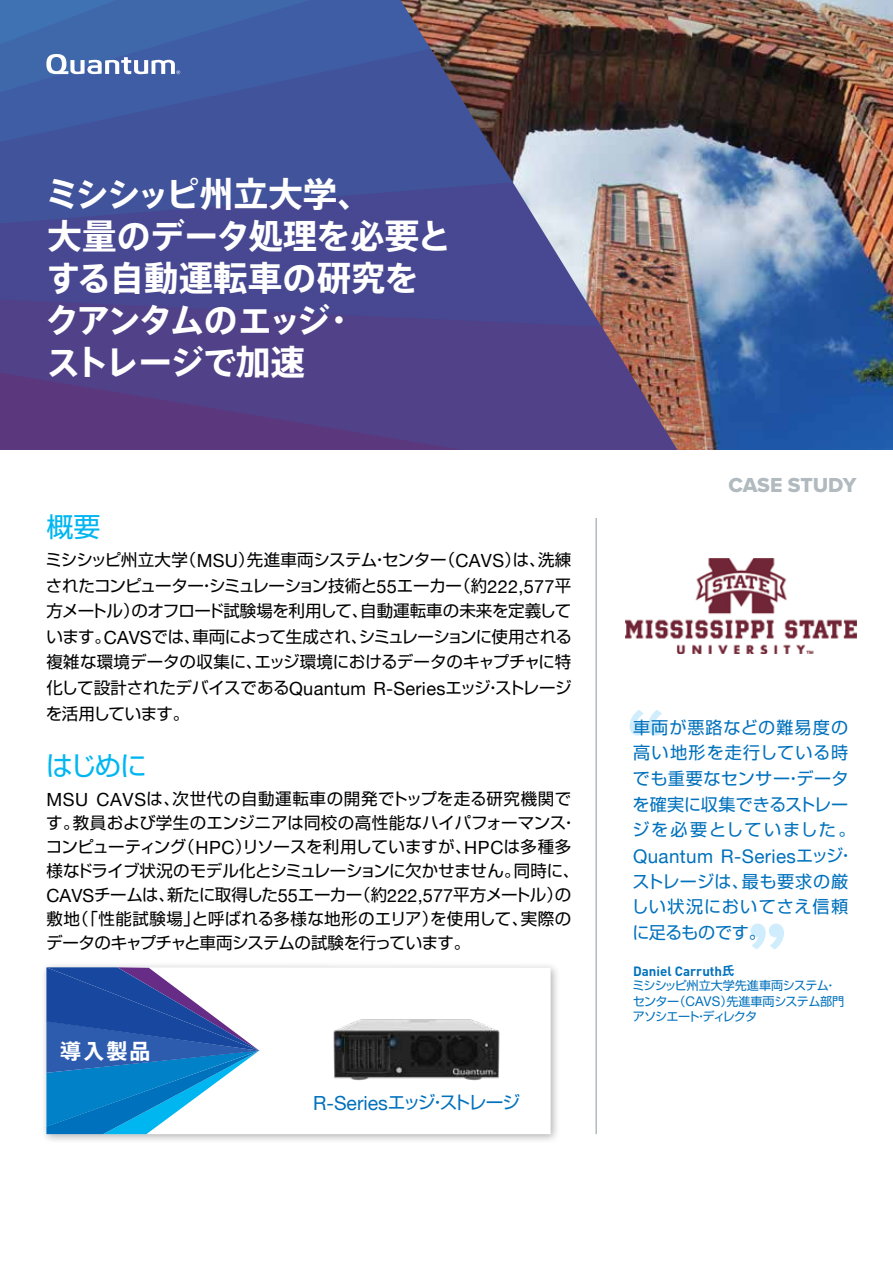
<style>
.page{position:relative;width:893px;height:1263px;background:#fff}
.page>*{position:absolute;margin:0;border:0;box-sizing:border-box;transform-origin:0 0}
.t1{font:700 90.15px "Proxima Nova";color:#cfedfc}
.t2{font:700 34.5px/42px "Axis Std";letter-spacing:-.03em;color:#fff}
.t3{font:27px "Shin Go Pro";letter-spacing:-.075em;color:#00b6f1}
.t4{font:21px "Proxima Nova Extrabld";letter-spacing:-.005em;color:#b0babf}
.t5{font:700 21px "Axis Std";color:#fff}
.t6{font:18.9px "Helvetica Neue";letter-spacing:.02em;color:#0071bc}
.t7{font:17.7px "Shin Go Pro";letter-spacing:-.13em;color:#0071bc}
.t8{font:17.1px/25.7px "Shin Go Pro";letter-spacing:.035em;color:#0071bc}
.t9{font:16.5px/25.7px "Shin Go Pro";letter-spacing:-.015em;color:#000;text-align:justify}
.t10{font:700 13.35px "DIN Pro";color:#0071bc}
.t11{font:12.15px/15.1px "Shin Go Pro";letter-spacing:-.055em;color:#0071bc}
.s1{font-family:"Helvetica Neue";font-size:18.15px}
.s2{font-family:"Helvetica Neue";font-size:19.5px}
.s3{font-family:"Shin Go Pro";font-size:17.1px}
.s4{font-family:"Axis Std";font-size:12.15px}
.s5{font-family:"Helvetica Neue";font-size:13.35px}
</style>
<div class="page">
<svg style="left:0;top:109px;width:400px;height:43px;background:#40549b"></svg>
<svg style="left:0;top:152px;width:400px;height:147px;background:#444c94"></svg>
<svg style="left:0;top:299px;width:400px;height:74px;background:#4e4189"></svg>
<svg style="left:0;top:373px;width:400px;height:77px;background:#563b82"></svg>
<img style="left:400px;top:0;width:493px;height:450px">
<div style="left:40px;top:961px;width:521px;height:183px;background:#000;opacity:.3"></div>
<svg style="left:259px;top:967px;width:292px;height:167px"></svg>
<svg style="left:46px;top:967px;width:213px;height:167px"></svg>
<hr style="left:595px;top:518px;width:2px;height:616px;background:#b0babf">
<svg style="left:0;top:0;width:401px;height:109px;background:#4363a7"></svg>
<img style="left:626px;top:558px;width:230px;height:95px">
<img style="left:333px;top:1016px;width:167px;height:67px">
<h2 class="t2" style="left:46px;top:170px;width:408px">ミシシッピ州立大学、<br>大量のデータ処理を必要とする自動運転車の研究をクアンタムのエッジ・<br>ストレージで加速</h2>
<h3 class="t3" style="left:46px;top:505px;width:55px">概要</h3>
<p class="t9" style="left:46px;top:545px;width:528px">ミシシッピ州立大学（<span class="s1">MSU</span>）先進車両システム・センター（<span class="s1">CAVS</span>）は、洗練されたコンピューター・シミュレーション技術と<span class="s1">55</span>エーカー（約<span class="s1">222,577</span>平方メートル）のオフロード試験場を利用して、自動運転車の未来を定義しています。<span class="s1">CAVS</span>では、車両によって生成され、シミュレーションに使用される複雑な環境データの収集に、エッジ環境におけるデータのキャプチャに特化して設計されたデバイスである<span class="s1">Quantum R-Series</span>エッジ・ストレージを活用しています。</p>
<h3 class="t3" style="left:46px;top:743px;width:102px">はじめに</h3>
<p class="t9" style="left:46px;top:784px;width:535px;line-height:24px;text-align:left"><span class="s1">MSU CAVS</span>は、次世代の自動運転車の開発でトップを走る研究機関です。教員および学生のエンジニアは同校の高性能なハイパフォーマンス・コンピューティング（<span class="s1">HPC</span>）リソースを利用していますが、<span class="s1">HPC</span>は多種多様なドライブ状況のモデル化とシミュレーションに欠かせません。同時に、<span class="s1">CAVS</span>チームは、新たに取得した<span class="s1">55</span>エーカー（約<span class="s1">222,577</span>平方メートル）の敷地（「性能試験場」と呼ばれる多様な地形のエリア）を使用して、実際のデータのキャプチャと車両システムの試験を行っています。</p>
<p class="t5" style="left:60px;top:1035px;width:92px">導入製品</p>
<p class="t7" style="left:313px;top:1088px;width:209px"><span class="s2">R-Series</span>エッジ・ストレージ</p>
<p class="t4" style="left:728px;top:469px;width:130px">CASE STUDY</p>
<h1 class="t1" style="left:626px;top:673px;width:43px">“</h1>
<p class="t8" style="left:632px;top:712px;width:225px">車両が悪路などの難易度の高い地形を走行している時でも重要なセンサー・データを確実に収集できるストレージを必要としていました。</p>
<p class="t6" style="left:633px;top:845px;width:223px">Quantum R-Series<span class="s3">エッジ・</span></p>
<p class="t8" style="left:631px;top:866px;width:218px;text-align:justify">ストレージは、最も要求の厳しい状況においてさえ信頼に足るものです。</p>
<p class="t10" style="left:633px;top:960px;width:103px">Daniel Carruth<span class="s4">氏</span></p>
<p class="t11" style="left:632px;top:977px;width:213px">ミシシッピ州立大学先進車両システム・センター（<span class="s5">CAVS</span>）先進車両システム部門アソシエート・ディレクタ</p>
<h1 class="t1" style="left:746px;top:887px;width:43px">”</h1>
</div>
